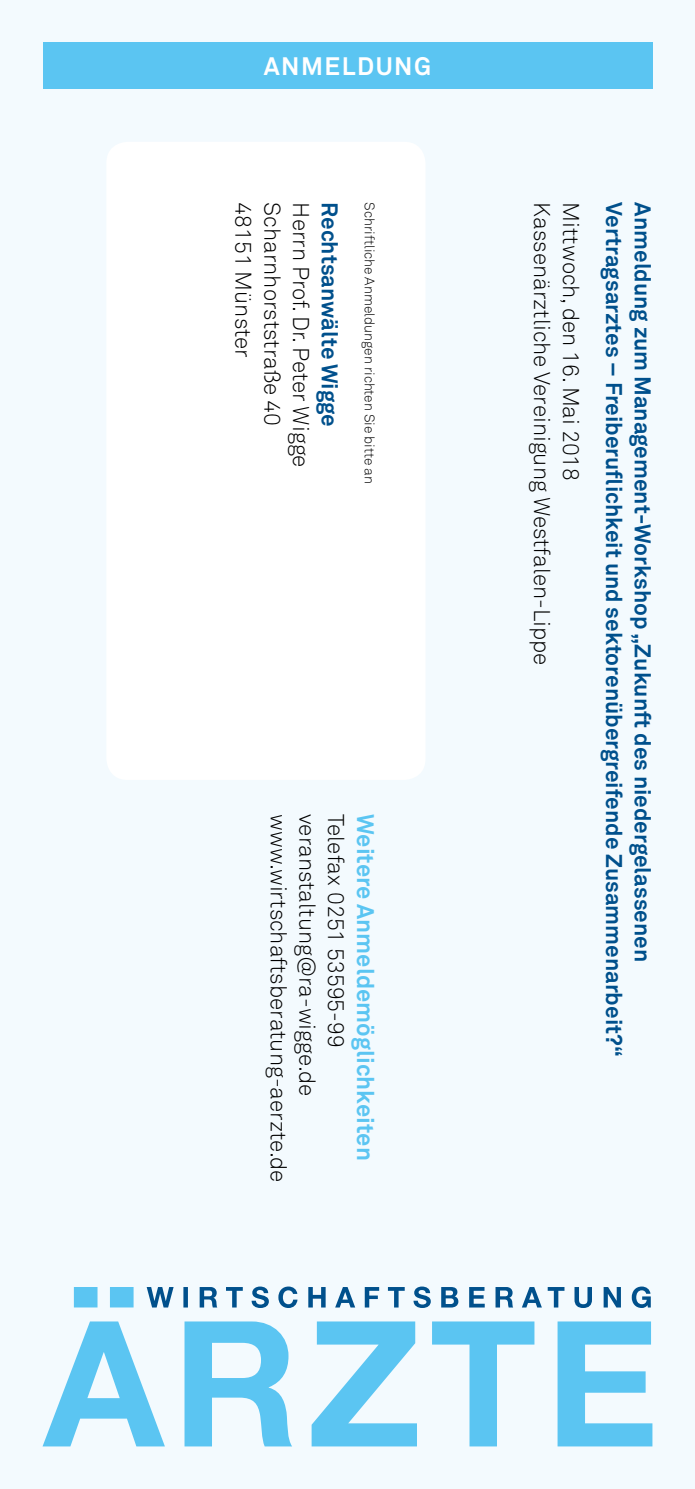
<style>
.page{position:relative;width:695px;height:1489px;background:#fff}
.page>*{position:absolute;margin:0;border:0;box-sizing:border-box;transform-origin:0 0}
.t1{font:700 25px "Akkurat Pro";letter-spacing:.06em;color:#fff}
.t2{font:700 23.75px "Akkurat Pro";color:#5bc5f2}
.t3{font:300 22.5px "Akkurat Pro";color:#000}
.t4{font:700 22.5px/28.8px "Akkurat Pro";color:#00508c}
.t5{font:300 13.75px "Akkurat Pro";color:#000}
</style>
<div class="page">
<div style="left:0;top:0;width:694px;height:1488px;background:#f3fafe"></div>
<svg style="left:43px;top:1286px;width:609px;height:160px"></svg>
<div style="left:106px;top:142px;width:319px;height:638px;background:#fff;border-radius:21px"></div>
<div style="left:43px;top:43px;width:609px;height:46px;background:#5bc5f2"></div>
<p class="t1" style="left:264px;top:50px;width:169px">ANMELDUNG</p>
<p class="t3" style="left:257px;top:202px;width:157px;rotate:90deg">48151 Münster</p>
<p class="t3" style="left:285px;top:202px;width:225px;rotate:90deg">Scharnhorststraße 40</p>
<p class="t3" style="left:314px;top:202px;width:266px;rotate:90deg">Herrn Prof. Dr. Peter Wigge</p>
<p class="t4" style="left:344px;top:202px;width:226px;rotate:90deg">Rechtsanwälte Wigge</p>
<p class="t5" style="left:378px;top:202px;width:283px;rotate:90deg">Schriftliche Anmeldungen richten Sie bitte an</p>
<p class="t3" style="left:555px;top:202px;width:464px;rotate:90deg">Kassenärztliche Vereinigung Westfalen-Lippe</p>
<p class="t3" style="left:584px;top:202px;width:280px;rotate:90deg">Mittwoch, den 16. Mai 2018</p>
<p class="t3" style="left:292px;top:814px;width:370px;rotate:90deg">www.wirtschaftsberatung-aerzte.de</p>
<p class="t3" style="left:321px;top:814px;width:284px;rotate:90deg">veranstaltung@ra-wigge.de</p>
<p class="t3" style="left:349px;top:814px;width:235px;rotate:90deg">Telefax 0251 53595-99</p>
<p class="t2" style="left:380px;top:814px;width:348px;rotate:90deg">Weitere Anmeldemöglichkeiten</p>
<p class="t4" style="left:657px;top:202px;width:855px;rotate:90deg">Anmeldung zum Management-Workshop „Zukunft des niedergelassenen<br>Vertragsarztes – Freiberuflichkeit und sektorenübergreifende Zusammenarbeit?“</p>
</div>
